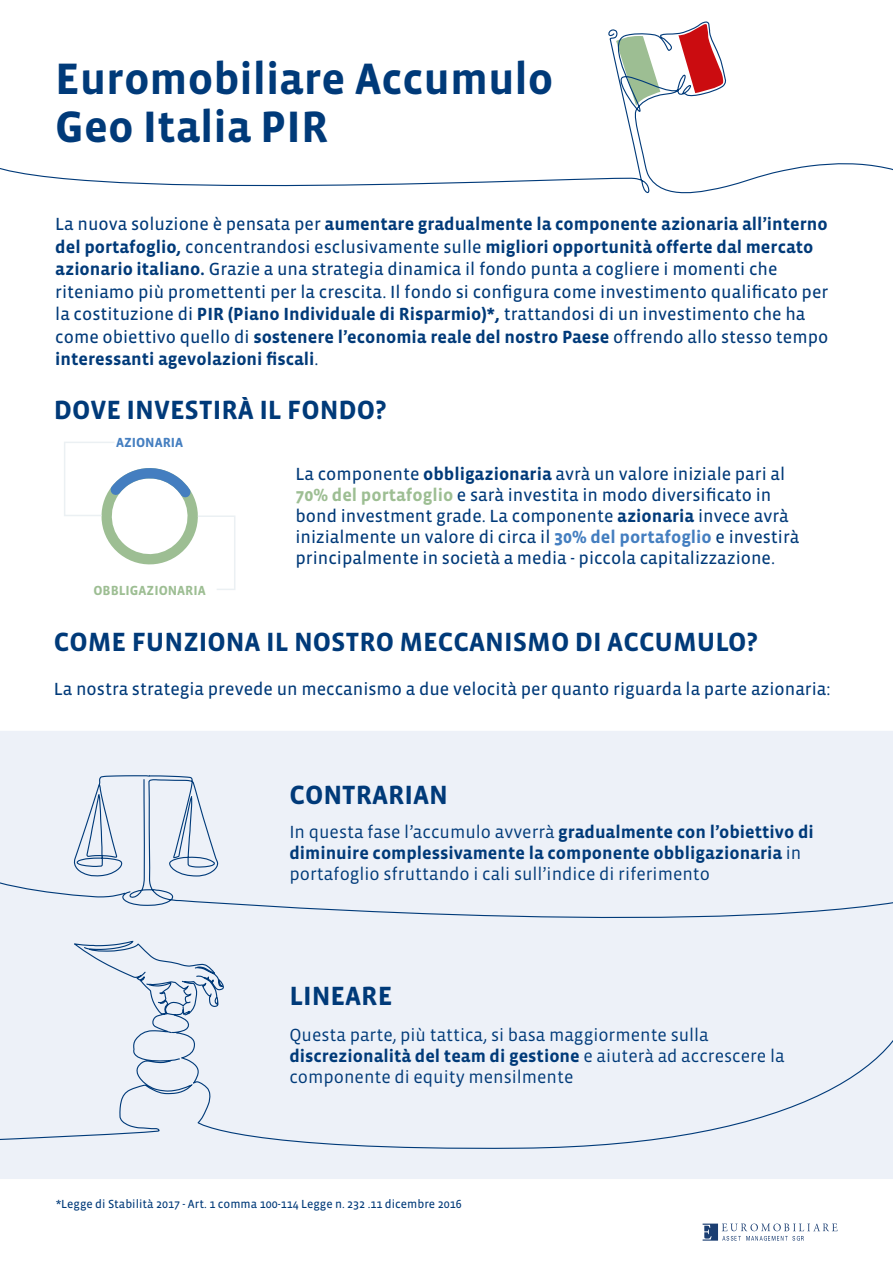
<style>
.page{position:relative;width:893px;height:1263px;background:#fff}
.page>*{position:absolute;margin:0;border:0;box-sizing:border-box;transform-origin:0 0}
.t1{font:700 45px/48px "Vista Sans OTCE";color:#003a79}
.t2{font:700 27px "Vista Sans OTCE";color:#003a79}
.t3{font:18px/22.5px "Vista Sans OTCE";color:#003a79}
.t4{font:18px/21px "Vista Sans OTCE";color:#003a79}
.t5{font:700 13.5px "Vista Sans OTCE";color:#9dbe93}
.t6{font:700 13.5px "Vista Sans OTCE";color:#447ec0}
.t7{font:12px "Vista Sans OTCE";color:#003a79}
.s1{font-weight:700}
.s2{font-weight:700;color:#9dbe93}
.s3{font-weight:700;color:#447ec0}
</style>
<div class="page">
<div style="left:0;top:1152px;width:893px;height:27px;background:#edf1f8"></div>
<svg style="left:703px;top:1223px;width:135px;height:18px"></svg>
<div style="left:0;top:731px;width:893px;height:209px;background:#edf1f8"></div>
<div style="left:0;top:940px;width:893px;height:212px;background:#edf1f8"></div>
<svg style="left:64px;top:442px;width:171px;height:148px"></svg>
<svg style="left:0;top:21px;width:893px;height:173px"></svg>
<p class="t1" style="left:55px;top:54px;width:500px">Euromobiliare Accumulo<br>Geo Italia PIR</p>
<p class="t3" style="left:55px;top:213px;width:775px">La nuova soluzione è pensata per <span class="s1">aumentare gradualmente la componente azionaria all’interno del portafoglio,</span> concentrandosi esclusivamente sulle <span class="s1">migliori opportunità offerte dal mercato azionario italiano.</span> Grazie a una strategia dinamica il fondo punta a cogliere i momenti che riteniamo più promettenti per la crescita. Il fondo si configura come investimento qualificato per la costituzione di <span class="s1">PIR (Piano Individuale di Risparmio)*,</span> trattandosi di un investimento che ha come obiettivo quello di <span class="s1">sostenere l’economia reale del nostro Paese</span> offrendo allo stesso tempo <span class="s1">interessanti agevolazioni fiscali</span>.</p>
<p class="t2" style="left:54px;top:394px;width:334px">DOVE INVESTIRÀ IL FONDO?</p>
<p class="t6" style="left:116px;top:435px;width:69px">AZIONARIA</p>
<p class="t5" style="left:93px;top:582px;width:114px">OBBLIGAZIONARIA</p>
<p class="t3" style="left:296px;top:463px;width:505px;line-height:21px">La componente <span class="s1">obbligazionaria</span> avrà un valore iniziale pari al <span class="s2">70% del portafoglio</span> e sarà investita in modo diversificato in bond investment grade. La componente <span class="s1">azionaria</span> invece avrà inizialmente un valore di circa il <span class="s3">30% del portafoglio</span> e investirà principalmente in società a media - piccola capitalizzazione.</p>
<p class="t2" style="left:54px;top:627px;width:706px">COME FUNZIONA IL NOSTRO MECCANISMO DI ACCUMULO?</p>
<p class="t3" style="left:54px;top:677px;width:778px">La nostra strategia prevede un meccanismo a due velocità per quanto riguarda la parte azionaria:</p>
<p class="t2" style="left:289px;top:779px;width:160px">CONTRARIAN</p>
<p class="t4" style="left:289px;top:821px;width:526px">In questa fase l’accumulo avverrà <span class="s1">gradualmente con l’obiettivo di diminuire complessivamente la componente obbligazionaria</span> in portafoglio sfruttando i cali sull’indice di riferimento</p>
<p class="t2" style="left:289px;top:980px;width:104px">LINEARE</p>
<p class="t4" style="left:289px;top:1024px;width:497px">Questa parte, più tattica, si basa maggiormente sulla <span class="s1">discrezionalità del team di gestione</span> e aiuterà ad accrescere la componente di equity mensilmente</p>
<p class="t7" style="left:56px;top:1197px;width:407px">*Legge di Stabilità 2017 - Art. 1 comma 100-114 Legge n. 232 .11 dicembre 2016</p>
</div>
